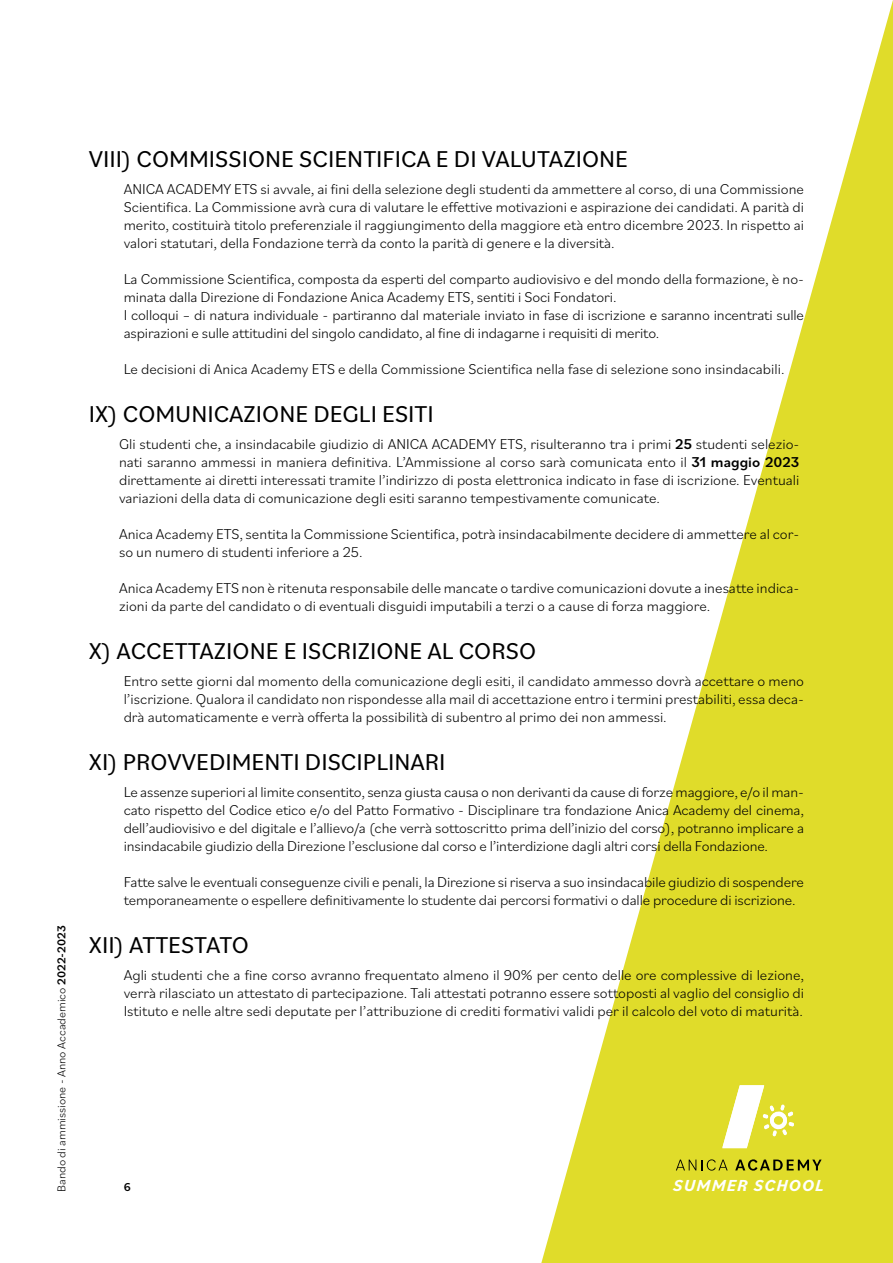
<style>
.page{position:relative;width:893px;height:1263px;background:#fff}
.page>*{position:absolute;margin:0;border:0;box-sizing:border-box;transform-origin:0 0}
.t1{font:24px "Bilo";color:#000}
.t2{font:italic 700 16.8px "Bilo";letter-spacing:.07em;color:#fff}
.t3{font:300 15px/18px "Bilo";letter-spacing:-.005em;color:#000;text-align:justify}
.t4{font:300 12px "Bilo";color:#000}
.t5{font:500 12px "Bilo";color:#000}
.s1{font-weight:500}
</style>
<div class="page">
<svg style="left:541px;top:0;width:352px;height:1263px"></svg>
<svg style="left:722px;top:1085px;width:73px;height:63px"></svg>
<svg style="left:676px;top:1159px;width:52px;height:11px"></svg>
<svg style="left:735px;top:1159px;width:87px;height:11px"></svg>
<p class="t4" style="left:53px;top:1192px;width:268px;rotate:-90deg">Bando di ammissione - Anno Accademico <span class="s1">2022-2023</span></p>
<h1 class="t1" style="left:89px;top:142px;width:541px">VIII) COMMISSIONE SCIENTIFICA E DI VALUTAZIONE</h1>
<p class="t3" style="left:124px;top:179px;width:682px">ANICA ACADEMY ETS si avvale, ai fini della selezione degli studenti da ammettere al corso, di una Commissione Scientifica. La Commissione avrà cura di valutare le effettive motivazioni e aspirazione dei candidati. A parità di merito, costituirà titolo preferenziale il raggiungimento della maggiore età entro dicembre 2023. In rispetto ai valori statutari, della Fondazione terrà da conto la parità di genere e la diversità.</p>
<p class="t3" style="left:124px;top:269px;width:682px;text-align:left">La Commissione Scientifica, composta da esperti del comparto audiovisivo e del mondo della formazione, è no&shy;minata dalla Direzione di Fondazione Anica Academy ETS, sentiti i Soci Fondatori.<br>I colloqui – di natura individuale - partiranno dal materiale inviato in fase di iscrizione e saranno incentrati sulle aspirazioni e sulle attitudini del singolo candidato, al fine di indagarne i requisiti di merito.</p>
<p class="t3" style="left:124px;top:359px;width:662px">Le decisioni di Anica Academy ETS e della Commissione Scientifica nella fase di selezione sono insindacabili.</p>
<h1 class="t1" style="left:89px;top:397px;width:346px">IX) COMUNICAZIONE DEGLI ESITI</h1>
<p class="t3" style="left:119px;top:435px;width:682px">Gli studenti che, a insindacabile giudizio di ANICA ACADEMY ETS, risulteranno tra i primi <span class="s1">25</span> studenti selezio&shy;nati saranno ammessi in maniera definitiva. L’Ammissione al corso sarà comunicata ento il <span class="s1">31 maggio 2023 </span>direttamente ai diretti interessati tramite l’indirizzo di posta elettronica indicato in fase di iscrizione. Eventuali variazioni della data di comunicazione degli esiti saranno tempestivamente comunicate.</p>
<p class="t3" style="left:119px;top:525px;width:682px">Anica Academy ETS, sentita la Commissione Scientifica, potrà insindacabilmente decidere di ammettere al cor&shy;so un numero di studenti inferiore a 25.</p>
<p class="t3" style="left:119px;top:579px;width:682px">Anica Academy ETS non è ritenuta responsabile delle mancate o tardive comunicazioni dovute a inesatte indica&shy;zioni da parte del candidato o di eventuali disguidi imputabili a terzi o a cause di forza maggiore.</p>
<h1 class="t1" style="left:89px;top:634px;width:449px">X) ACCETTAZIONE E ISCRIZIONE AL CORSO</h1>
<p class="t3" style="left:124px;top:672px;width:682px">Entro sette giorni dal momento della comunicazione degli esiti, il candidato ammesso dovrà accettare o meno l’iscrizione. Qualora il candidato non rispondesse alla mail di accettazione entro i termini prestabiliti, essa deca&shy;drà automaticamente e verrà offerta la possibilità di subentro al primo dei non ammessi.</p>
<h1 class="t1" style="left:89px;top:745px;width:358px">XI) PROVVEDIMENTI DISCIPLINARI</h1>
<p class="t3" style="left:124px;top:783px;width:682px">Le assenze superiori al limite consentito, senza giusta causa o non derivanti da cause di forze maggiore, e/o il man&shy;cato rispetto del Codice etico e/o del Patto Formativo - Disciplinare tra fondazione Anica Academy del cinema, dell’audiovisivo e del digitale e l’allievo/a (che verrà sottoscritto prima dell’inizio del corso), potranno implicare a insindacabile giudizio della Direzione l’esclusione dal corso e l’interdizione dagli altri corsi della Fondazione.</p>
<p class="t3" style="left:124px;top:873px;width:682px">Fatte salve le eventuali conseguenze civili e penali, la Direzione si riserva a suo insindacabile giudizio di sospendere temporaneamente o espellere definitivamente lo studente dai percorsi formativi o dalle procedure di iscrizione.</p>
<h1 class="t1" style="left:89px;top:928px;width:162px">XII) ATTESTATO</h1>
<p class="t3" style="left:124px;top:966px;width:682px">Agli studenti che a fine corso avranno frequentato almeno il 90% per cento delle ore complessive di lezione, verrà rilasciato un attestato di partecipazione. Tali attestati potranno essere sottoposti al vaglio del consiglio di Istituto e nelle altre sedi deputate per l’attribuzione di crediti formativi validi per il calcolo del voto di maturità.</p>
<p class="t5" style="left:124px;top:1179px;width:8px">6</p>
<p class="t2" style="left:673px;top:1174px;width:152px">SUMMER SCHOOL</p>
</div>
